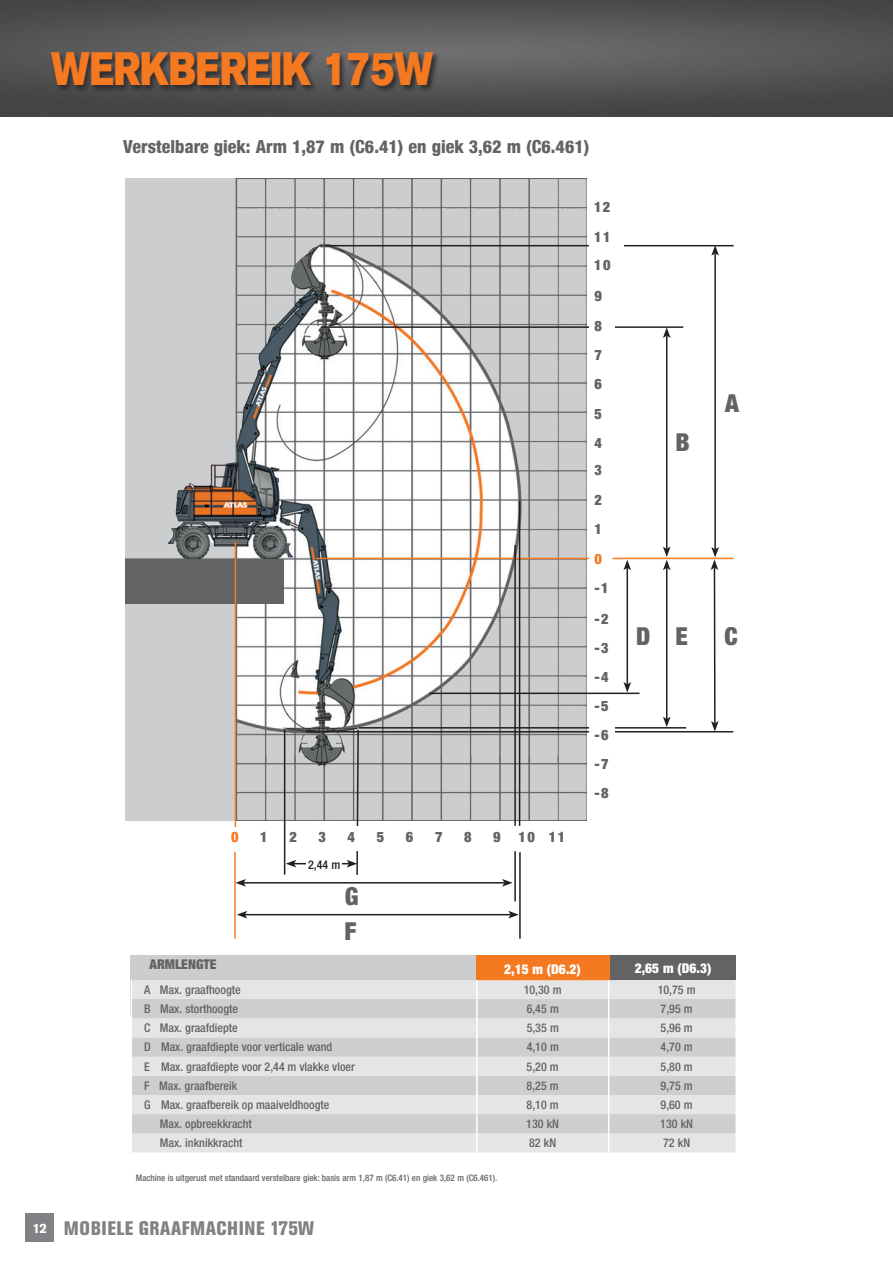
<style>
.page{position:relative;width:893px;height:1263px;background:#fff}
.page>*{position:absolute;margin:0;border:0;box-sizing:border-box;transform-origin:0 0}
.t1{font:46.5px "Akzidenz Grotesk BQ Super";color:#f47921;scale:.8 1}
.t2{font:900 condensed 24.75px/34.5px "Helvetica Neue LT Std";color:#636366}
.t3{font:800 condensed 19.5px "Akzidenz Grotesk Pro";letter-spacing:.03em;color:#808285}
.t4{font:800 condensed 18px "Helvetica 87";color:#636366}
.t5{font:900 condensed 14.4px/29.1px "Helvetica Neue LT Std";letter-spacing:.1em;color:#636366}
.t6{font:900 condensed 14.4px "Helvetica Neue LT Std";color:#f47921}
.t7{font:900 condensed 13.5px "Helvetica Neue LT Std";color:#fff}
.t8{font:900 condensed 13.5px "Helvetica Neue LT Std";color:#636366}
.t9{font:500 condensed 12px "Helvetica Neue LT Std";color:#636366}
.t10{font:500 condensed 12px "Helvetica Neue LT Std";color:#231f20}
.t11{font:500 condensed 9px "Helvetica Neue LT Std";color:#636366}
.s1{font-weight:700;font-stretch:normal;font-size:13.5px;color:#fff}
</style>
<div class="page">
<img style="left:0;top:0;width:893px;height:117px">
<div style="left:50px;top:51px;width:390px;height:42px;background:#231f20;opacity:.75"></div>
<img style="left:126px;top:179px;width:461px;height:641px">
<div style="left:125px;top:559px;width:159px;height:44px;background:#636366"></div>
<hr style="left:321px;top:326px;width:362px;height:2px;background:#231f20">
<hr style="left:316px;top:558px;width:275px;height:1px;background:#f47921">
<hr style="left:612px;top:558px;width:122px;height:1px;background:#f47921">
<hr style="left:359px;top:727px;width:327px;height:1px;background:#231f20">
<hr style="left:429px;top:692px;width:210px;height:2px;background:#231f20">
<hr style="left:306px;top:731px;width:427px;height:1px;background:#231f20">
<hr style="left:294px;top:863px;width:55px;height:1px;background:#231f20">
<svg style="left:286px;top:860px;width:10px;height:7px"></svg>
<hr style="left:245px;top:914px;width:266px;height:1px;background:#231f20">
<svg style="left:237px;top:911px;width:10px;height:7px"></svg>
<svg style="left:508px;top:911px;width:11px;height:7px"></svg>
<hr style="left:244px;top:882px;width:260px;height:1px;background:#231f20">
<svg style="left:236px;top:879px;width:10px;height:8px"></svg>
<svg style="left:502px;top:879px;width:11px;height:8px"></svg>
<hr style="left:325px;top:245px;width:409px;height:1px;background:#231f20">
<hr style="left:714px;top:253px;width:2px;height:296px;background:#231f20">
<svg style="left:711px;top:246px;width:8px;height:10px"></svg>
<hr style="left:714px;top:568px;width:2px;height:155px;background:#231f20">
<svg style="left:711px;top:721px;width:8px;height:10px"></svg>
<svg style="left:711px;top:547px;width:8px;height:23px"></svg>
<hr style="left:666px;top:568px;width:1px;height:151px;background:#231f20">
<svg style="left:663px;top:717px;width:8px;height:10px"></svg>
<hr style="left:626px;top:568px;width:2px;height:116px;background:#231f20">
<svg style="left:623px;top:682px;width:8px;height:10px"></svg>
<svg style="left:623px;top:560px;width:8px;height:10px"></svg>
<hr style="left:284px;top:729px;width:1px;height:146px;background:#231f20">
<hr style="left:235px;top:542px;width:1px;height:285px;background:#f47921">
<hr style="left:234px;top:852px;width:2px;height:87px;background:#f47921">
<hr style="left:519px;top:501px;width:1px;height:325px;background:#231f20">
<hr style="left:519px;top:852px;width:2px;height:87px;background:#231f20">
<hr style="left:514px;top:545px;width:2px;height:281px;background:#231f20">
<hr style="left:514px;top:851px;width:2px;height:50px;background:#231f20">
<svg style="left:347px;top:728px;width:13px;height:147px"></svg>
<hr style="left:666px;top:336px;width:1px;height:213px;background:#231f20">
<svg style="left:663px;top:327px;width:8px;height:11px"></svg>
<svg style="left:663px;top:547px;width:8px;height:23px"></svg>
<div style="left:306px;top:858px;width:36px;height:17px;background:#fff"></div>
<div style="left:589px;top:549px;width:20px;height:24px;background:#fff"></div>
<div style="left:589px;top:315px;width:26px;height:24px;background:#fff"></div>
<div style="left:589px;top:226px;width:34px;height:24px;background:#fff"></div>
<div style="left:589px;top:725px;width:26px;height:24px;background:#fff"></div>
<div style="left:342px;top:827px;width:20px;height:24px;background:#fff"></div>
<div style="left:131px;top:955px;width:605px;height:62px;background:#cccdcf"></div>
<div style="left:476px;top:955px;width:134px;height:29px;background:#f47921"></div>
<div style="left:610px;top:955px;width:126px;height:25px;background:#636366"></div>
<div style="left:132px;top:980px;width:603px;height:172px;background:#e4e5e7"></div>
<svg style="left:132px;top:999px;width:603px;height:134px;background:#d7d8da"></svg>
<svg style="left:476px;top:980px;width:2px;height:57px"></svg>
<hr style="left:476px;top:1037px;width:2px;height:20px;background:#fff">
<svg style="left:735px;top:980px;width:1px;height:57px"></svg>
<svg style="left:131px;top:980px;width:1px;height:37px"></svg>
<svg style="left:476px;top:1057px;width:2px;height:95px"></svg>
<svg style="left:608px;top:980px;width:1px;height:172px"></svg>
<svg style="left:735px;top:1057px;width:1px;height:95px"></svg>
<div style="left:26px;top:1213px;width:28px;height:29px;background:#808285"></div>
<h1 class="t1" style="left:51px;top:42px;width:479px">WERKBEREIK 175W</h1>
<h3 class="t4" style="left:123px;top:136px;width:468px">Verstelbare giek: Arm 1,87 m (C6.41) en giek 3,62 m (C6.461)</h3>
<p class="t5" style="left:594px;top:192px;width:18px">12</p>
<p class="t5" style="left:594px;top:222px;width:18px">11</p>
<p class="t5" style="left:594px;top:250px;width:18px">10</p>
<p class="t5" style="left:595px;top:281px;width:9px">9</p>
<p class="t5" style="left:595px;top:311px;width:9px">8</p>
<p class="t5" style="left:595px;top:340px;width:9px">7</p>
<p class="t8" style="left:150px;top:956px;width:68px">ARMLENGTE</p>
<p class="t6" style="left:231px;top:828px;width:9px">0</p>
<p class="t5" style="left:289px;top:822px;width:9px">2</p>
<p class="t5" style="left:318px;top:822px;width:9px">3</p>
<p class="t5" style="left:377px;top:822px;width:9px">5</p>
<p class="t5" style="left:406px;top:822px;width:9px">6</p>
<p class="t5" style="left:435px;top:822px;width:9px">7</p>
<p class="t5" style="left:464px;top:822px;width:9px">8</p>
<p class="t5" style="left:493px;top:822px;width:9px">9</p>
<p class="t5" style="left:549px;top:822px;width:18px">11</p>
<p class="t5" style="left:260px;top:822px;width:9px">1</p>
<p class="t5" style="left:519px;top:822px;width:18px">10</p>
<p class="t5" style="left:348px;top:822px;width:9px">4</p>
<p class="t10" style="left:308px;top:857px;width:34px">2,44 m</p>
<h2 class="t2" style="left:344px;top:879px;width:16px">G<br>F</h2>
<p class="t5" style="left:595px;top:369px;width:9px">6</p>
<p class="t5" style="left:595px;top:399px;width:9px">5</p>
<p class="t5" style="left:595px;top:428px;width:9px">4</p>
<p class="t5" style="left:595px;top:455px;width:9px">3</p>
<p class="t5" style="left:595px;top:485px;width:9px">2</p>
<p class="t5" style="left:595px;top:514px;width:9px">1</p>
<p class="t6" style="left:595px;top:550px;width:9px">0</p>
<p class="t5" style="left:595px;top:572px;width:16px;line-height:30.8px">-1 -2</p>
<p class="t5" style="left:595px;top:633px;width:16px;text-align:justify">-3 -4 -5</p>
<p class="t5" style="left:595px;top:720px;width:16px">-6</p>
<p class="t5" style="left:595px;top:749px;width:16px">-7 -8</p>
<h2 class="t2" style="left:675px;top:424px;width:16px">B</h2>
<h2 class="t2" style="left:725px;top:386px;width:15px">A</h2>
<h2 class="t2" style="left:636px;top:618px;width:16px">D</h2>
<h2 class="t2" style="left:675px;top:618px;width:14px">E</h2>
<h2 class="t2" style="left:724px;top:618px;width:15px">C</h2>
<p class="t7" style="left:504px;top:961px;width:78px">2,15 m (D6.2)</p>
<p class="t7" style="left:635px;top:959px;width:78px">2,65 m (D6.3)</p>
<p class="t9" style="left:144px;top:983px;width:98px">A Max. graafhoogte</p>
<p class="t9" style="left:524px;top:983px;width:39px">10,30 m</p>
<p class="t9" style="left:658px;top:983px;width:39px">10,75 m</p>
<p class="t9" style="left:144px;top:1002px;width:95px">B Max. storthoogte</p>
<p class="t9" style="left:527px;top:1002px;width:34px">6,45 m</p>
<p class="t9" style="left:661px;top:1002px;width:34px">7,95 m</p>
<p class="t9" style="left:144px;top:1021px;width:95px">C Max. graafdiepte</p>
<p class="t9" style="left:527px;top:1021px;width:34px">5,35 m</p>
<p class="t9" style="left:661px;top:1021px;width:34px">5,96 m</p>
<p class="t9" style="left:144px;top:1040px;width:190px">D Max. graafdiepte voor verticale wand</p>
<p class="t9" style="left:527px;top:1040px;width:34px">4,10 m</p>
<p class="t9" style="left:661px;top:1040px;width:34px">4,70 m</p>
<p class="t9" style="left:144px;top:1059px;width:212px">E Max. graafdiepte voor 2,44 m vlakke vloer</p>
<p class="t9" style="left:527px;top:1059px;width:34px">5,20 m</p>
<p class="t9" style="left:661px;top:1059px;width:34px">5,80 m</p>
<p class="t9" style="left:144px;top:1078px;width:95px">F Max. graafbereik</p>
<p class="t9" style="left:527px;top:1078px;width:34px">8,25 m</p>
<p class="t9" style="left:661px;top:1078px;width:34px">9,75 m</p>
<p class="t9" style="left:144px;top:1097px;width:187px">G Max. graafbereik op maaiveldhoogte</p>
<p class="t9" style="left:527px;top:1097px;width:34px">8,10 m</p>
<p class="t9" style="left:661px;top:1097px;width:34px">9,60 m</p>
<p class="t9" style="left:160px;top:1116px;width:94px">Max. opbreekkracht</p>
<p class="t9" style="left:526px;top:1116px;width:34px">130 kN</p>
<p class="t9" style="left:660px;top:1116px;width:34px">130 kN</p>
<p class="t9" style="left:160px;top:1136px;width:84px">Max. inknikkracht</p>
<p class="t9" style="left:529px;top:1136px;width:29px">82 kN</p>
<p class="t9" style="left:663px;top:1136px;width:29px">72 kN</p>
<p class="t11" style="left:136px;top:1172px;width:363px">Machine is uitgerust met standaard verstelbare giek: basis arm 1,87 m (C6.41) en giek 3,62 m (C6.461).</p>
<h3 class="t3" style="left:33px;top:1215px;width:283px"><span class="s1">12</span> MOBIELE GRAAFMACHINE 175W</h3>
</div>
